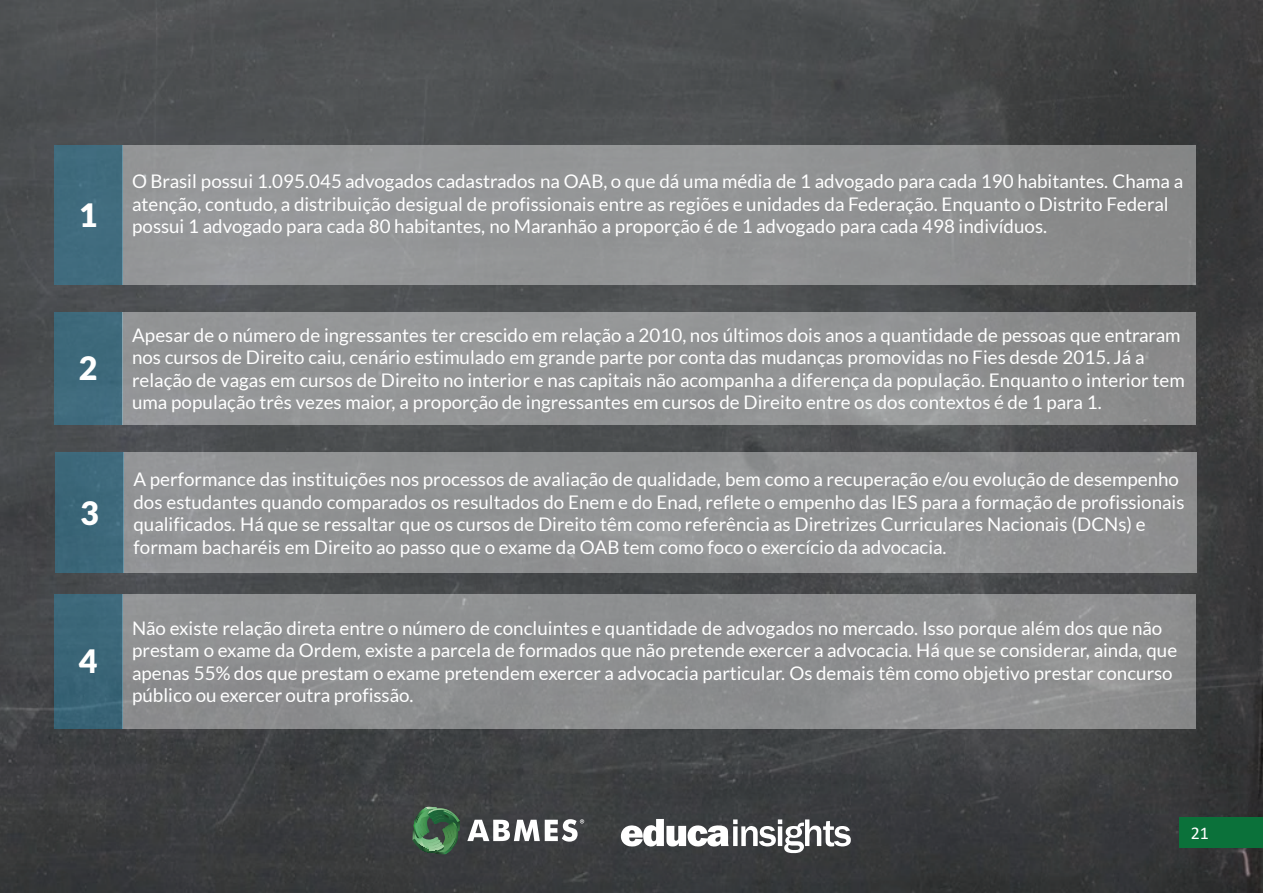
<style>
.page{position:relative;width:1263px;height:893px;background:#fff}
.page>*{position:absolute;margin:0;border:0;box-sizing:border-box;transform-origin:0 0}
.t1{font:900 32.1px "Lato";color:#fff}
.t2{font:18.75px/22.5px "Lato";color:#fff}
.t3{font:18px "Calibri";color:#fff}
</style>
<div class="page">
<img style="left:0;top:0;width:1263px;height:893px">
<svg style="left:621px;top:819px;width:230px;height:34px"></svg>
<svg style="left:412px;top:807px;width:48px;height:47px;background:#46724f"></svg>
<svg style="left:467px;top:819px;width:117px;height:23px"></svg>
<div style="left:1179px;top:817px;width:84px;height:30px;background:#0b713a"></div>
<div style="left:122px;top:594px;width:1073px;height:134px;background:#8e8f91"></div>
<div style="left:54px;top:594px;width:68px;height:134px;background:#3a6578"></div>
<div style="left:122px;top:145px;width:1073px;height:139px;background:#fff;opacity:.4"></div>
<div style="left:54px;top:145px;width:68px;height:139px;background:#406b7e"></div>
<div style="left:54px;top:312px;width:68px;height:113px;background:#3e697b"></div>
<div style="left:124px;top:452px;width:1073px;height:121px;background:#919294"></div>
<div style="left:55px;top:452px;width:69px;height:121px;background:#3c6879"></div>
<div style="left:122px;top:312px;width:1073px;height:113px;background:#929495"></div>
<p class="t2" style="left:132px;top:170px;width:1053px">O Brasil possui 1.095.045 advogados cadastrados na OAB, o que dá uma média de 1 advogado para cada 190 habitantes. Chama a</p>
<p class="t2" style="left:132px;top:193px;width:1038px">atenção, contudo, a distribuição desigual de profissionais entre as regiões e unidades da Federação. Enquanto o Distrito Federal</p>
<p class="t2" style="left:79px;top:215px;width:970px"><sup>1</sup> possui 1 advogado para cada 80 habitantes, no Maranhão a proporção é de 1 advogado para cada 498 indivíduos.</p>
<h1 class="t1" style="left:79px;top:350px;width:20px">2</h1>
<h1 class="t1" style="left:80px;top:495px;width:20px">3</h1>
<h1 class="t1" style="left:79px;top:643px;width:20px">4</h1>
<p class="t2" style="left:132px;top:323px;width:1054px">Apesar de o número de ingressantes ter crescido em relação a 2010, nos últimos dois anos a quantidade de pessoas que entraram nos cursos de Direito caiu, cenário estimulado em grande parte por conta das mudanças promovidas no Fies desde 2015. Já a relação de vagas em cursos de Direito no interior e nas capitais não acompanha a diferença da população. Enquanto o interior tem uma população três vezes maior, a proporção de ingressantes em cursos de Direito entre os dos contextos é de 1 para 1.</p>
<p class="t2" style="left:133px;top:468px;width:1052px">A performance das instituições nos processos de avaliação de qualidade, bem como a recuperação e/ou evolução de desempenho dos estudantes quando comparados os resultados do Enem e do Enad, reflete o empenho das IES para a formação de profissionais qualificados. Há que se ressaltar que os cursos de Direito têm como referência as Diretrizes Curriculares Nacionais (DCNs) e formam bacharéis em Direito ao passo que o exame da OAB tem como foco o exercício da advocacia.</p>
<p class="t2" style="left:132px;top:616px;width:1047px">Não existe relação direta entre o número de concluintes e quantidade de advogados no mercado. Isso porque além dos que não prestam o exame da Ordem, existe a parcela de formados que não pretende exercer a advocacia. Há que se considerar, ainda, que apenas 55% dos que prestam o exame pretendem exercer a advocacia particular. Os demais têm como objetivo prestar concurso público ou exercer outra profissão.</p>
<p class="t3" style="left:1191px;top:820px;width:20px">21</p>
</div>
